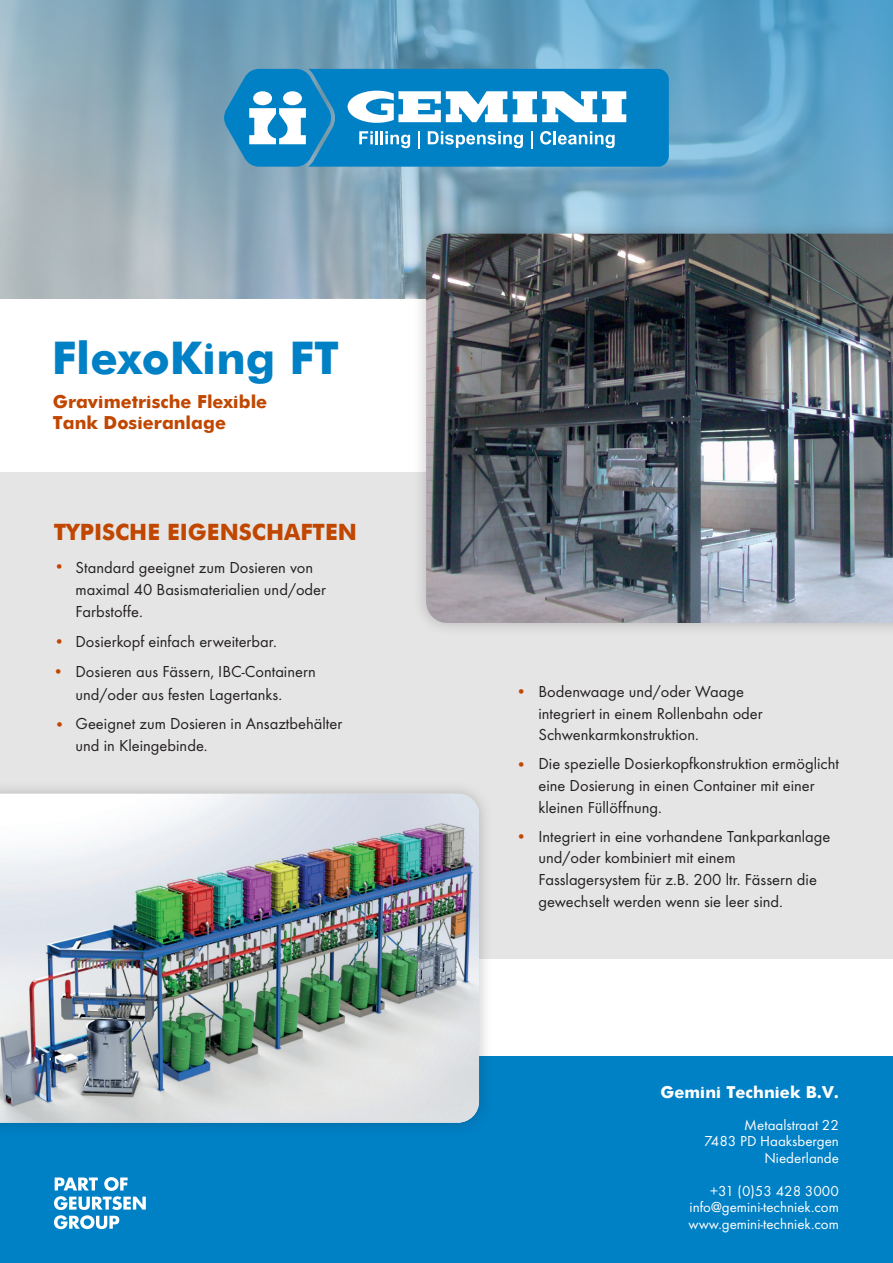
<style>
.page{position:relative;width:893px;height:1263px;background:#fff}
.page>*{position:absolute;margin:0;border:0;box-sizing:border-box;transform-origin:0 0}
.t1{font:700 45px "Futura";color:#0080c5}
.t2{font:700 22.5px "Futura";color:#c14700}
.t3{font:700 18px/21.6px "Futura";color:#c14700}
.t4{font:16.5px/21.6px "Futura TOT";color:#231f20}
.t5{font:700 16.5px "Futura";color:#fff}
.t6{font:16.5px "Futura TOT";color:#c14700}
.t7{font:15px/16.5px "Futura TOT";color:#fff;text-align:right}
.s1{color:#c14700}
</style>
<div class="page">
<div style="left:0;top:472px;width:893px;height:486px;background:#e5e5e5"></div>
<svg style="left:0;top:0;width:893px;height:298px;background:#80a9c0"></svg>
<div style="left:0;top:1057px;width:893px;height:206px;background:#0080c5"></div>
<div style="left:0;top:779px;width:493px;height:358px;background:#231f20;opacity:.25"></div>
<img style="left:0;top:794px;width:479px;height:329px">
<svg style="left:224px;top:69px;width:445px;height:98px"></svg>
<div style="left:412px;top:219px;width:481px;height:418px;background:#231f20;opacity:.25"></div>
<img style="left:426px;top:234px;width:467px;height:389px">
<svg style="left:54px;top:1177px;width:92px;height:52px"></svg>
<h1 class="t1" style="left:52px;top:325px;width:289px">FlexoKing FT</h1>
<p class="t3" style="left:53px;top:389px;width:216px">Gravimetrische Flexible<br>Tank Dosieranlage</p>
<h2 class="t2" style="left:54px;top:515px;width:305px">TYPISCHE EIGENSCHAFTEN</h2>
<p class="t4" style="left:76px;top:557px;width:252px;line-height:22px;text-indent:-22px"><span class="s1">•</span> Standard geeignet zum Dosieren von maximal 40 Basismaterialien und/oder<br>Farbstoffe.</p>
<p class="t4" style="left:76px;top:627px;width:242px;line-height:30px">Dosierkopf einfach erweiterbar.<br>Dosieren aus Fässern, IBC-Containern</p>
<p class="t4" style="left:76px;top:680px;width:268px;line-height:29.1px">und/oder aus festen Lagertanks.<br>Geeignet zum Dosieren in Ansaztbehälter</p>
<p class="t4" style="left:76px;top:734px;width:134px">und in Kleingebinde.</p>
<p class="t6" style="left:53px;top:662px;width:13px">•</p>
<p class="t4" style="left:538px;top:681px;width:226px">Bodenwaage und/oder Waage integriert in einem Rollenbahn oder<br>Schwenkarmkonstruktion.</p>
<p class="t4" style="left:538px;top:753px;width:302px">Die spezielle Dosierkopfkonstruktion ermöglicht eine Dosierung in einen Container mit einer kleinen Füllöffnung.</p>
<p class="t4" style="left:538px;top:825px;width:294px">Integriert in eine vorhandene Tankparkanlage und/oder kombiniert mit einem Fasslagersystem für z.B. 200 ltr. Fässern die gewechselt werden wenn sie leer sind.</p>
<p class="t5" style="left:661px;top:1080px;width:180px">Gemini Techniek B.V.</p>
<p class="t7" style="left:704px;top:1116px;width:136px">Metaalstraat 22<br>7483 PD Haaksbergen<br>Niederlande</p>
<p class="t7" style="left:688px;top:1182px;width:152px;text-align:justify;text-indent:21px">+31 (0)53 428 3000 info@gemini-techniek.com www.gemini-techniek.com</p>
</div>
